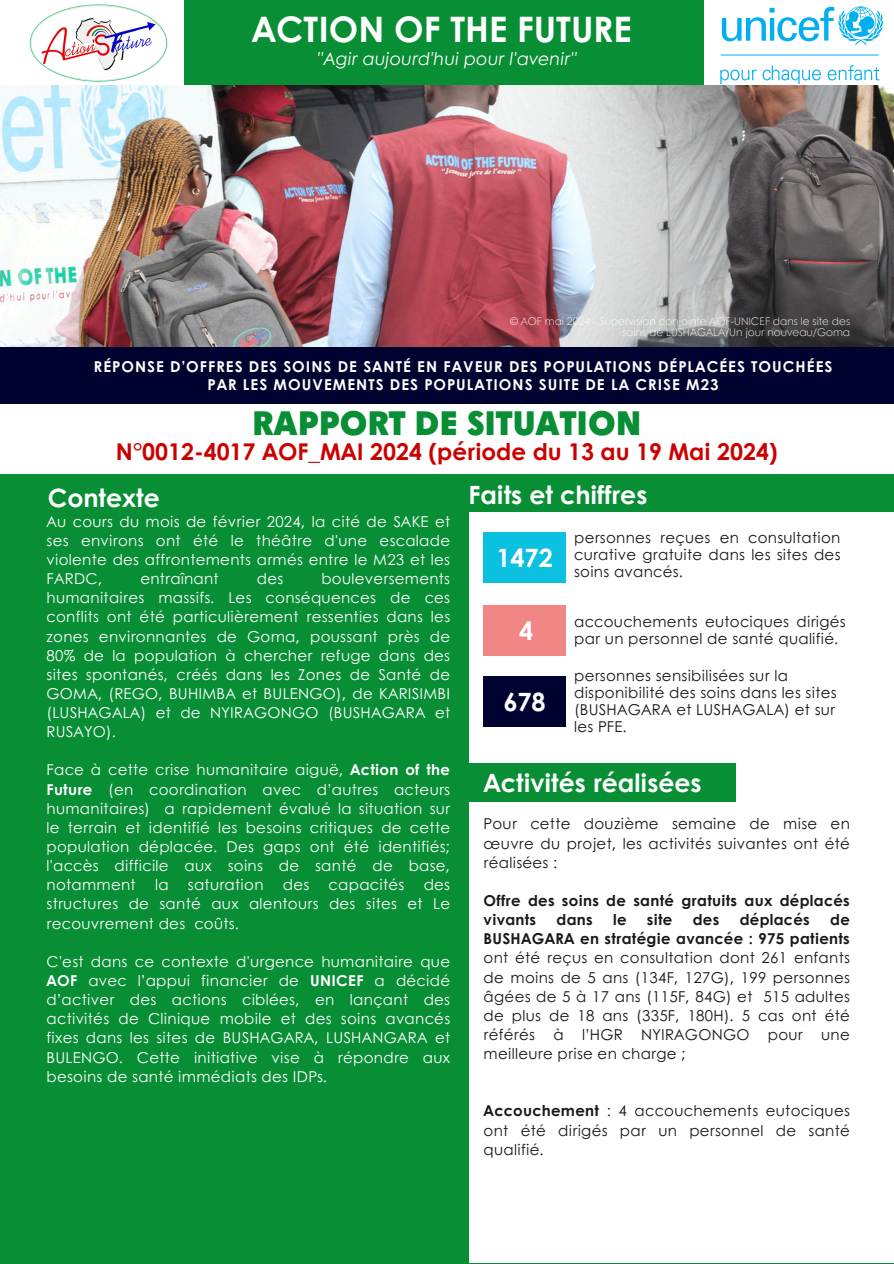
<style>
.page{position:relative;width:894px;height:1264px;background:#fff}
.page>*{position:absolute;margin:0;border:0;box-sizing:border-box;transform-origin:0 0}
.t1{font:700 35.1px "Century Gothic";color:#fff}
.t2{font:900 32.85px "Century Gothic";color:#088e34}
.t3{font:700 25.2px "Century Gothic";color:#fff}
.t4{font:700 23.1px "Century Gothic";color:#cb0000}
.t5{font:italic 17.55px "Century Gothic";color:#fff}
.t6{font:15px/19.2px "Century Gothic";letter-spacing:.02em;color:#fff;text-align:justify}
.t7{font:15px/19.2px "Century Gothic";letter-spacing:.02em;color:#191919;text-align:justify}
.t8{font:700 15px/18px "Century Gothic";letter-spacing:.07em;color:#fff;text-align:center}
.t9{font:700 15px/19.2px "Century Gothic";letter-spacing:.02em;color:#191919}
.t10{font:300 10.5px/11.4px "Century Gothic";color:#fff;text-align:right}
.s1{font-weight:700}
</style>
<div class="page">
<div style="left:0;top:0;width:893px;height:1263px;background:#088e34"></div>
<img style="left:0;top:85px;width:893px;height:262px">
<div style="left:0;top:404px;width:893px;height:70px;background:#fff"></div>
<div style="left:0;top:0;width:184px;height:85px;background:#fff"></div>
<img style="left:29px;top:4px;width:139px;height:78px">
<div style="left:0;top:347px;width:893px;height:57px;background:#000230"></div>
<div style="left:469px;top:513px;width:424px;height:749px;background:#fff"></div>
<div style="left:483px;top:605px;width:82px;height:50px;background:#f18785"></div>
<div style="left:483px;top:532px;width:82px;height:50px;background:#0cc0df"></div>
<div style="left:704px;top:0;width:189px;height:85px;background:#fff"></div>
<div style="left:469px;top:763px;width:266px;height:39px;background:#088e34"></div>
<div style="left:483px;top:676px;width:82px;height:51px;background:#000230"></div>
<svg style="left:721px;top:6px;width:161px;height:39px"></svg>
<hr style="left:720px;top:55px;width:158px;height:1px;background:#00afef">
<svg style="left:720px;top:70px;width:36px;height:14px"></svg>
<svg style="left:762px;top:65px;width:58px;height:19px"></svg>
<svg style="left:827px;top:65px;width:52px;height:15px"></svg>
<h4 class="t1" style="left:252px;top:2px;width:381px">ACTION OF THE FUTURE</h4>
<h5 class="t5" style="left:316px;top:45px;width:262px">"Agir aujourd'hui pour l'avenir"</h5>
<h5 class="t10" style="left:510px;top:315px;width:341px">© AOF mai 2024 - Supervision conjointe AOF-UNICEF dans le site des soins de LUSHAGALA/Un jour nouveau/Goma</h5>
<h2 class="t8" style="left:94px;top:357px;width:739px">RÉPONSE D’OFFRES DES SOINS DE SANTÉ EN FAVEUR DES POPULATIONS DÉPLACÉES TOUCHÉES<br>PAR LES MOUVEMENTS DES POPULATIONS SUITE DE LA CRISE M23</h2>
<h3 class="t2" style="left:252px;top:398px;width:390px">RAPPORT DE SITUATION</h3>
<h1 class="t4" style="left:116px;top:434px;width:663px">N°0012-4017 AOF_MAI 2024 (période du 13 au 19 Mai 2024)</h1>
<h2 class="t3" style="left:48px;top:479px;width:114px">Contexte</h2>
<h2 class="t3" style="left:468px;top:476px;width:180px">Faits et chiffres</h2>
<h5 class="t6" style="left:47px;top:511px;width:405px">Au cours du mois de février 2024, la cité de SAKE et ses environs ont été le théâtre d'une escalade violente des affrontements armés entre le M23 et les FARDC,</h5>
<h5 class="t6" style="left:140px;top:568px;width:80px">entraînant</h5>
<h5 class="t6" style="left:257px;top:568px;width:28px">des</h5>
<h5 class="t6" style="left:47px;top:568px;width:405px;text-indent:275px">bouleversements humanitaires massifs. Les conséquences de ces conflits ont été particulièrement ressenties dans les zones environnantes de Goma, poussant près de 80% de la population à chercher refuge dans des sites spontanés, créés dans les Zones de Santé de GOMA, (REGO, BUHIMBA et BULENGO), de KARISIMBI (LUSHAGALA) et de NYIRAGONGO (BUSHAGARA et RUSAYO).</h5>
<h5 class="t6" style="left:47px;top:759px;width:405px">Face à cette crise humanitaire aiguë, <span class="s1">Action of the Future</span> (en coordination avec d’autres acteurs humanitaires) a rapidement évalué la situation sur le terrain et identifié les besoins critiques de cette population déplacée. Des gaps ont été identifiés; l'accès difficile aux soins de santé de base, notamment</h5>
<h5 class="t6" style="left:155px;top:874px;width:15px">la</h5>
<h5 class="t6" style="left:188px;top:874px;width:77px">saturation</h5>
<h5 class="t6" style="left:283px;top:874px;width:28px">des</h5>
<h5 class="t6" style="left:328px;top:874px;width:77px">capacités</h5>
<h5 class="t6" style="left:47px;top:874px;width:405px;text-indent:377px">des structures de santé aux alentours des sites et Le recouvrement des</h5>
<h2 class="t6" style="left:194px;top:912px;width:46px">coûts.</h2>
<h2 class="t6" style="left:47px;top:951px;width:405px">C'est dans ce contexte d'urgence humanitaire que <span class="s1">AOF</span> avec l’appui financier de <span class="s1">UNICEF</span> a décidé d’activer des actions ciblées, en lançant des activités de Clinique mobile et des soins avancés fixes dans les sites de BUSHAGARA, LUSHANGARA et BULENGO. Cette initiative vise à répondre aux besoins de santé immédiats des IDPs.</h2>
<h5 class="t3" style="left:496px;top:538px;width:58px">1472</h5>
<h5 class="t7" style="left:574px;top:529px;width:268px;line-height:16.8px">personnes reçues en consultation curative gratuite dans les sites des soins avancés.</h5>
<p class="t3" style="left:519px;top:611px;width:16px">4</p>
<p class="t7" style="left:574px;top:613px;width:273px;line-height:16.8px">accouchements eutociques dirigés par un personnel de santé qualifié.</p>
<h5 class="t3" style="left:503px;top:683px;width:44px">678</h5>
<h5 class="t7" style="left:574px;top:667px;width:264px;line-height:16.8px;text-align:left">personnes sensibilisées sur la disponibilité des soins dans les sites (BUSHAGARA et LUSHAGALA) et sur les PFE.</h5>
<p class="t3" style="left:483px;top:764px;width:220px">Activités réalisées</p>
<p class="t7" style="left:483px;top:813px;width:367px">Pour cette douzième semaine de mise en œuvre du projet, les activités suivantes ont été réalisées :</p>
<h2 class="t9" style="left:483px;top:890px;width:367px">Offre des soins de santé gratuits aux déplacés vivants</h2>
<h2 class="t9" style="left:556px;top:909px;width:38px">dans</h2>
<h2 class="t9" style="left:613px;top:909px;width:15px">le</h2>
<h2 class="t9" style="left:646px;top:909px;width:27px">site</h2>
<h2 class="t9" style="left:692px;top:909px;width:28px">des</h2>
<h2 class="t9" style="left:739px;top:909px;width:72px">déplacés</h2>
<h2 class="t7" style="left:483px;top:909px;width:367px;text-indent:346px"><span class="s1">de BUSHAGARA en stratégie avancée : 975 patients </span>ont été reçus en consultation dont 261 enfants de moins de 5 ans (134F, 127G), 199 personnes âgées de 5 à 17 ans (115F, 84G) et 515 adultes de plus de 18 ans (335F, 180H). 5 cas ont été référés à l’HGR NYIRAGONGO pour une meilleure prise en charge ;</h2>
<h5 class="t7" style="left:483px;top:1100px;width:367px"><span class="s1">Accouchement</span> : 4 accouchements eutociques ont été dirigés par un personnel de santé qualifié.</h5>
</div>
